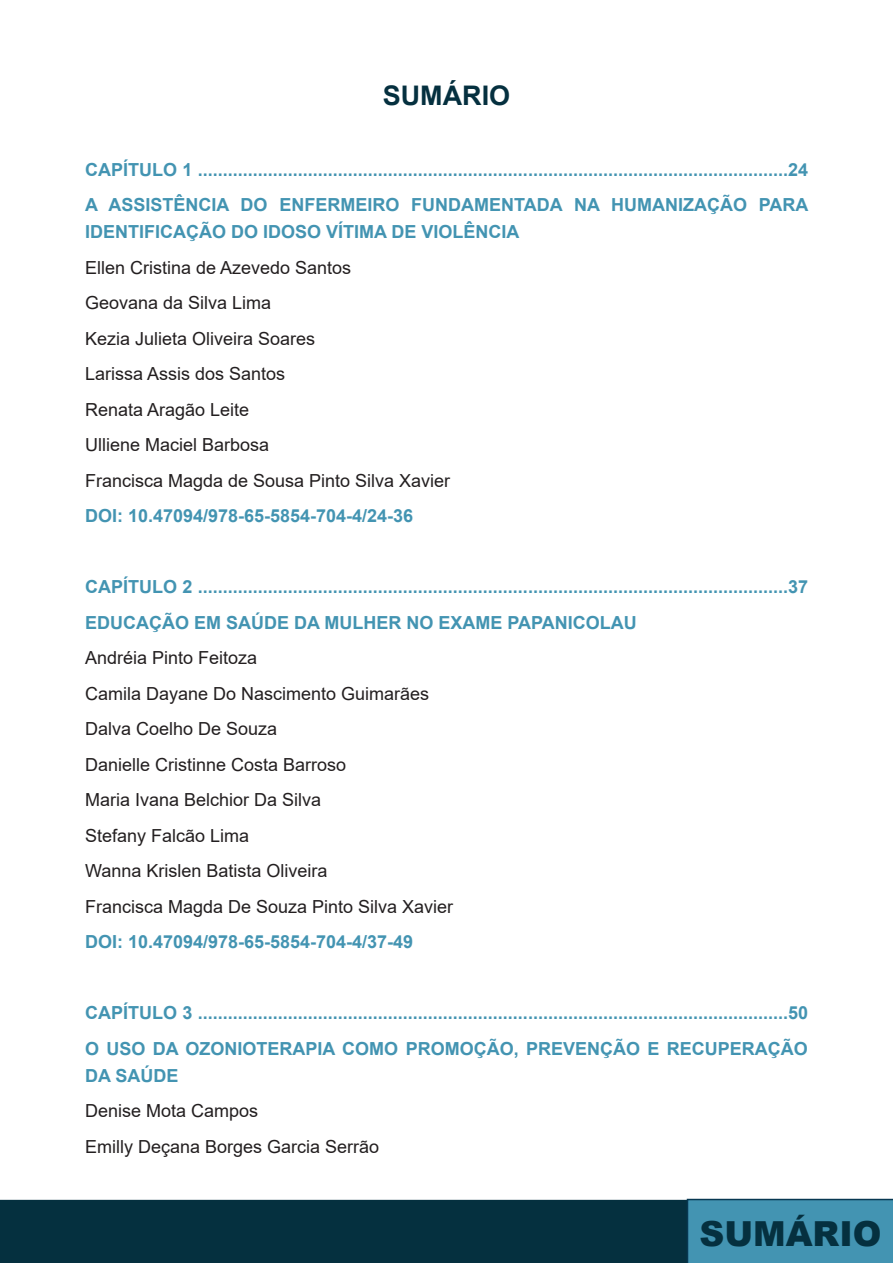
<style>
.page{position:relative;width:893px;height:1263px;background:#fff}
.page>*{position:absolute;margin:0;border:0;box-sizing:border-box;transform-origin:0 0}
.t1{font:900 34.5px "Arial";color:#05303f}
.t2{font:700 27px "Arial";color:#05303f}
.t3{font:700 18px/27px "Arial";color:#4394b2}
.t4{font:18px "Arial";color:#231f20}
</style>
<div class="page">
<div style="left:0;top:1200px;width:812px;height:63px;background:#05303f"></div>
<div style="left:687px;top:1199px;width:206px;height:64px;background:#4394b2"></div>
<p class="t2" style="left:383px;top:76px;width:129px">SUMÁRIO</p>
<p class="t3" style="left:85px;top:156px;width:725px">CAPÍTULO 1 ......................................................................................................................24</p>
<p class="t3" style="left:85px;top:192px;width:725px">A ASSISTÊNCIA DO ENFERMEIRO FUNDAMENTADA NA HUMANIZAÇÃO PARA<br>IDENTIFICAÇÃO DO IDOSO VÍTIMA DE VIOLÊNCIA</p>
<p class="t4" style="left:85px;top:255px;width:268px">Ellen Cristina de Azevedo Santos</p>
<p class="t4" style="left:85px;top:290px;width:188px">Geovana da Silva Lima</p>
<p class="t4" style="left:85px;top:326px;width:232px">Kezia Julieta Oliveira Soares</p>
<p class="t4" style="left:85px;top:362px;width:202px">Larissa Assis dos Santos</p>
<p class="t4" style="left:85px;top:397px;width:166px">Renata Aragão Leite</p>
<p class="t4" style="left:85px;top:433px;width:186px">Ulliene Maciel Barbosa</p>
<p class="t4" style="left:85px;top:468px;width:367px">Francisca Magda de Sousa Pinto Silva Xavier</p>
<p class="t3" style="left:85px;top:503px;width:330px">DOI: 10.47094/978-65-5854-704-4/24-36</p>
<p class="t3" style="left:85px;top:574px;width:725px">CAPÍTULO 2 ......................................................................................................................37</p>
<p class="t3" style="left:85px;top:609px;width:553px">EDUCAÇÃO EM SAÚDE DA MULHER NO EXAME PAPANICOLAU</p>
<p class="t4" style="left:85px;top:646px;width:174px">Andréia Pinto Feitoza</p>
<p class="t4" style="left:85px;top:681px;width:346px">Camila Dayane Do Nascimento Guimarães</p>
<p class="t4" style="left:85px;top:717px;width:194px">Dalva Coelho De Souza</p>
<p class="t4" style="left:85px;top:752px;width:263px">Danielle Cristinne Costa Barroso</p>
<p class="t4" style="left:85px;top:788px;width:238px">Maria Ivana Belchior Da Silva</p>
<p class="t4" style="left:85px;top:823px;width:166px">Stefany Falcão Lima</p>
<p class="t4" style="left:85px;top:859px;width:244px">Wanna Krislen Batista Oliveira</p>
<p class="t4" style="left:85px;top:894px;width:370px">Francisca Magda De Souza Pinto Silva Xavier</p>
<p class="t3" style="left:85px;top:929px;width:330px">DOI: 10.47094/978-65-5854-704-4/37-49</p>
<p class="t3" style="left:85px;top:1000px;width:725px">CAPÍTULO 3 ......................................................................................................................50</p>
<p class="t3" style="left:85px;top:1035px;width:724px">O USO DA OZONIOTERAPIA COMO PROMOÇÃO, PREVENÇÃO E RECUPERAÇÃO<br>DA SAÚDE</p>
<p class="t4" style="left:85px;top:1099px;width:175px">Denise Mota Campos</p>
<p class="t4" style="left:85px;top:1134px;width:296px">Emilly Deçana Borges Garcia Serrão</p>
<h1 class="t1" style="left:700px;top:1209px;width:184px">SUMÁRIO</h1>
</div>
